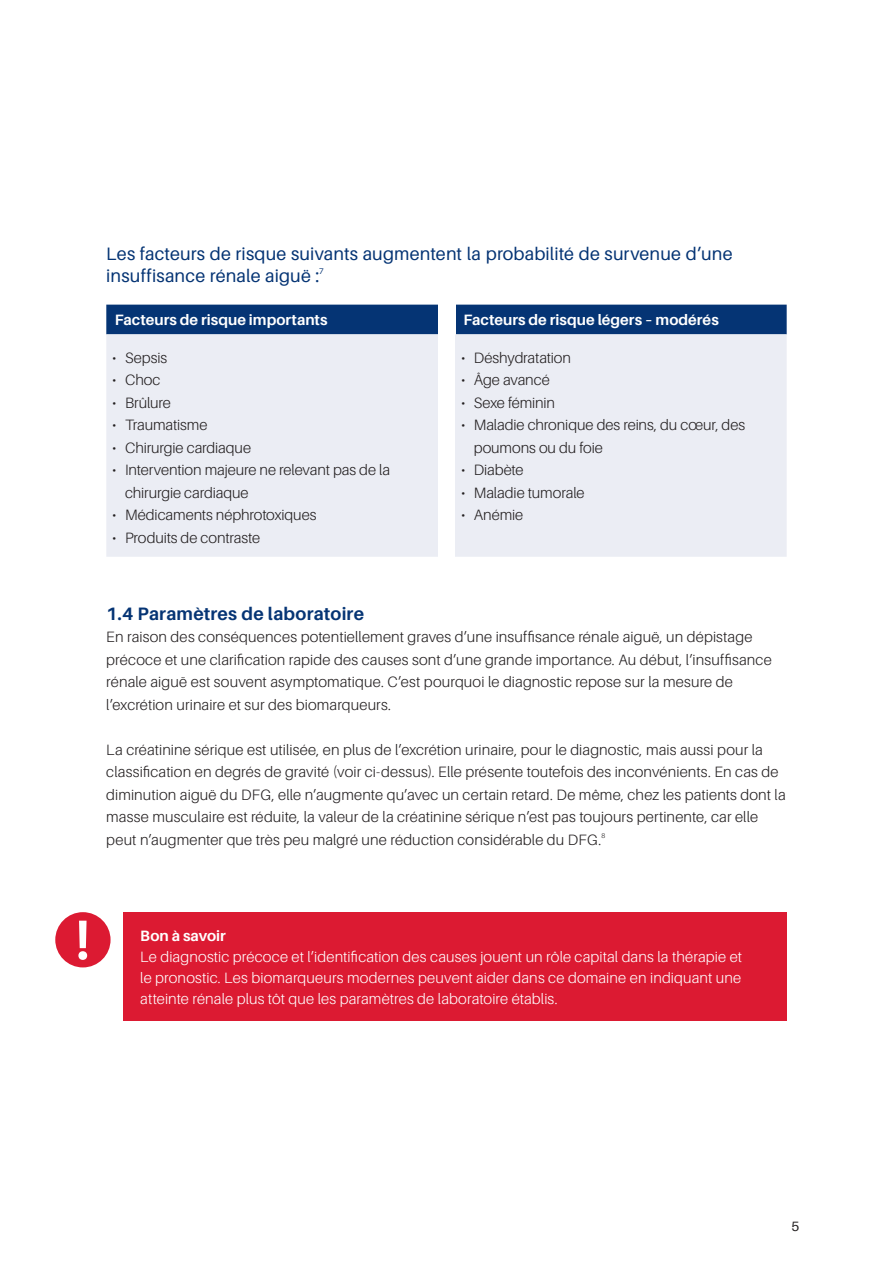
<style>
.page{position:relative;width:893px;height:1263px;background:#fff}
.page>*{position:absolute;margin:0;border:0;box-sizing:border-box;transform-origin:0 0}
.t1{font:18px/22.5px "Aileron";letter-spacing:.01em;color:#053474}
._1_1_Titel{font:700 18px "Aileron";letter-spacing:.01em;color:#053474}
.Lauftext{font:300 15px/22.5px "Aileron";letter-spacing:.005em;color:#231f20}
.Lauftext-2{font:300 15px/21px "Aileron";letter-spacing:.005em;color:#fff;text-align:justify}
.t2{font:700 15px "Aileron";color:#fff}
.t3{font:13.5px "Aileron";color:#231f20}
.Lauftext-3{font:300 6.75px "Aileron";color:#231f20}
</style>
<div class="page">
<div style="left:106px;top:334px;width:681px;height:223px;background:#ebedf4"></div>
<div style="left:106px;top:304px;width:681px;height:30px;background:#053474"></div>
<svg style="left:438px;top:556px;width:17px;height:1px"></svg>
<div style="left:123px;top:912px;width:664px;height:109px;background:#dc1a32"></div>
<div style="left:55px;top:912px;width:56px;height:55px;background:#dc1a32;border-radius:50%"></div>
<svg style="left:78px;top:921px;width:9px;height:39px"></svg>
<h3 class="t1" style="left:106px;top:242px;width:628px">Les facteurs de risque suivants augmentent la probabilité de survenue d’une insuffisance rénale aiguë :<sup>7</sup></h3>
<h4 class="t2" style="left:115px;top:312px;width:214px">Facteurs de risque importants</h4>
<h4 class="t2" style="left:463px;top:312px;width:257px">Facteurs de risque légers – modérés</h4>
<p class="Lauftext" style="left:112px;top:347px;width:56px">• Sepsis</p>
<p class="Lauftext" style="left:112px;top:369px;width:50px">• Choc</p>
<p class="Lauftext" style="left:112px;top:392px;width:60px">• Brûlure</p>
<p class="Lauftext" style="left:112px;top:414px;width:97px">• Traumatisme</p>
<p class="Lauftext" style="left:112px;top:437px;width:140px">• Chirurgie cardiaque</p>
<p class="Lauftext" style="left:125px;top:459px;width:267px;text-indent:-13px">• Intervention majeure ne relevant pas de la chirurgie cardiaque</p>
<p class="Lauftext" style="left:112px;top:504px;width:206px">• Médicaments néphrotoxiques</p>
<p class="Lauftext" style="left:112px;top:527px;width:149px">• Produits de contraste</p>
<p class="Lauftext" style="left:461px;top:347px;width:112px">• Déshydratation</p>
<p class="Lauftext" style="left:461px;top:369px;width:90px">• Âge avancé</p>
<p class="Lauftext" style="left:461px;top:392px;width:96px">• Sexe féminin</p>
<p class="Lauftext" style="left:474px;top:414px;width:273px;text-indent:-13px">• Maladie chronique des reins, du cœur, des poumons ou du foie</p>
<p class="Lauftext" style="left:461px;top:459px;width:64px">• Diabète</p>
<p class="Lauftext" style="left:461px;top:482px;width:125px">• Maladie tumorale</p>
<p class="Lauftext" style="left:461px;top:504px;width:64px">• Anémie</p>
<p class="_1_1_Titel" style="left:106px;top:603px;width:259px">1.4 Paramètres de laboratoire</p>
<p class="Lauftext" style="left:106px;top:626px;width:667px">En raison des conséquences potentiellement graves d’une insuffisance rénale aiguë, un dépistage précoce et une clarification rapide des causes sont d’une grande importance. Au début, l’insuffisance rénale aiguë est souvent asymptomatique. C’est pourquoi le diagnostic repose sur la mesure de l’excrétion urinaire et sur des biomarqueurs.</p>
<p class="Lauftext" style="left:106px;top:738px;width:681px">La créatinine sérique est utilisée, en plus de l’excrétion urinaire, pour le diagnostic, mais aussi pour la classification en degrés de gravité (voir ci-dessus). Elle présente toutefois des inconvénients. En cas de diminution aiguë du DFG, elle n’augmente qu’avec un certain retard. De même, chez les patients dont la masse musculaire est réduite, la valeur de la créatinine sérique n’est pas toujours pertinente, car elle peut n’augmenter que très peu malgré une réduction considérable du DFG.</p>
<p class="Lauftext-3" style="left:602px;top:832px;width:5px">8</p>
<h4 class="t2" style="left:140px;top:927px;width:87px">Bon à savoir</h4>
<p class="Lauftext-2" style="left:140px;top:946px;width:603px">Le diagnostic précoce et l’identification des causes jouent un rôle capital dans la thérapie et le pronostic. Les biomarqueurs modernes peuvent aider dans ce domaine en indiquant une atteinte rénale plus tôt que les paramètres de laboratoire établis.</p>
<p class="t3" style="left:792px;top:1219px;width:9px">5</p>
</div>
